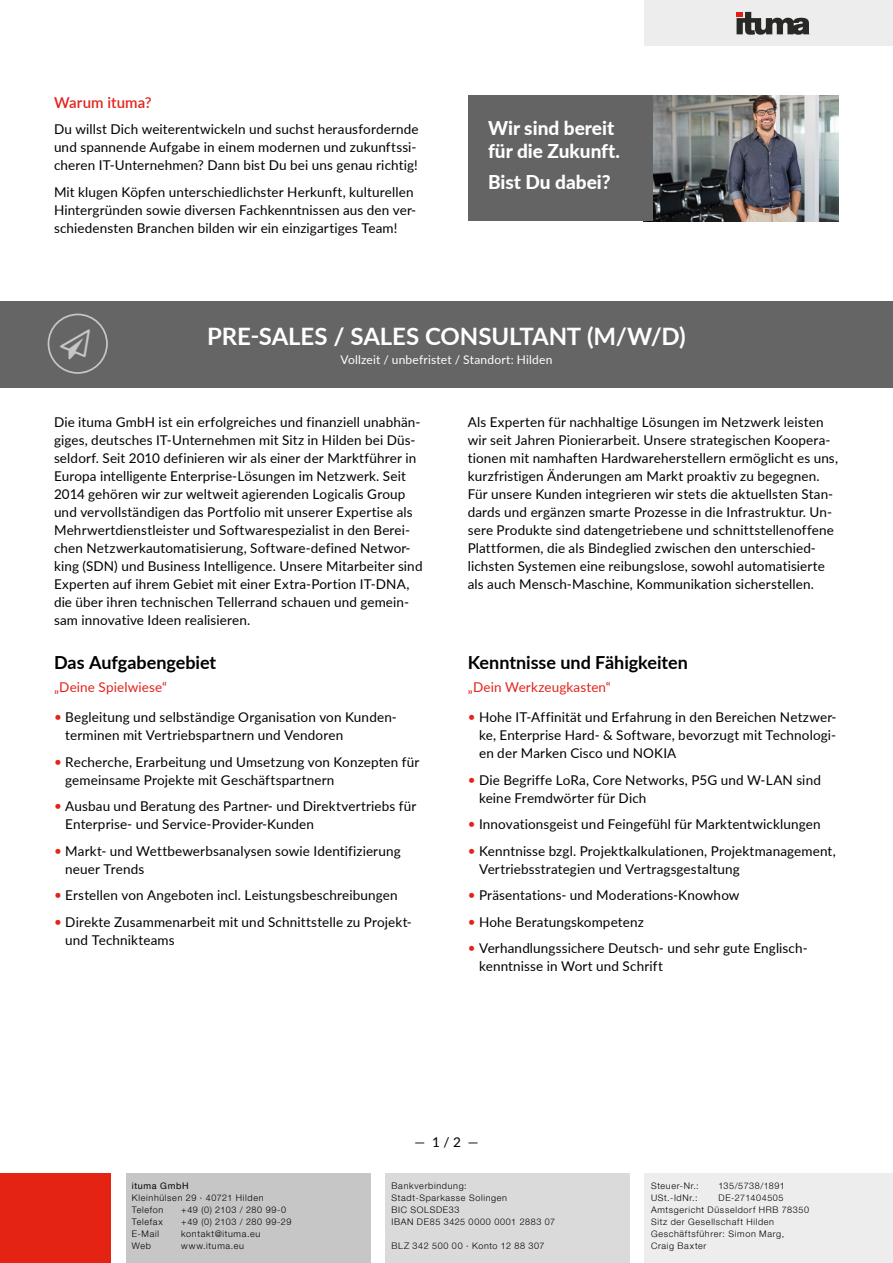
<style>
.page{position:relative;width:893px;height:1263px;background:#fff}
.page>*{position:absolute;margin:0;border:0;box-sizing:border-box;transform-origin:0 0}
.t1{font:700 24px "Lato";letter-spacing:-.005em;color:#fff}
.t2{font:800 19.05px/22.8px "Lato";color:#fff}
.t3{font:700 18px "Lato";letter-spacing:-.005em;color:#000}
.t4{font:600 15px "Lato";letter-spacing:.005em;color:#e3231b}
.t5{font:13.5px/18px "Lato";letter-spacing:.01em;color:#000}
.t6{font:13.5px "Lato";letter-spacing:.01em;color:#e3231b}
.t7{font:12px "Lato";letter-spacing:.015em;color:#fff}
.t8{font:300 9px/12px "Helvetica Neue LT Std";letter-spacing:.075em;color:#000}
.t9{font:300 9px "Helvetica Neue LT Std";letter-spacing:.045em;color:#000}
.t10{font:9px "Helvetica Neue LT Std";letter-spacing:.075em;color:#000}
.s1{color:#e3231b}
</style>
<div class="page">
<div style="left:0;top:302px;width:893px;height:86px;background:#646564"></div>
<div style="left:48px;top:314px;width:60px;height:60px;border:2px solid #c6c6c6;border-radius:50%"></div>
<img style="left:653px;top:95px;width:186px;height:126px">
<div style="left:468px;top:95px;width:185px;height:126px;background:#646464"></div>
<div style="left:645px;top:0;width:248px;height:46px;background:#ededed"></div>
<svg style="left:736px;top:12px;width:73px;height:23px"></svg>
<div style="left:0;top:1174px;width:111px;height:89px;background:#e42313"></div>
<div style="left:126px;top:1174px;width:244px;height:89px;background:#c6c6c6"></div>
<div style="left:385px;top:1174px;width:245px;height:89px;background:#dadada"></div>
<div style="left:645px;top:1174px;width:248px;height:89px;background:#ededed"></div>
<p class="t4" style="left:54px;top:91px;width:99px">Warum ituma?</p>
<p class="t5" style="left:54px;top:120px;width:366px">Du willst Dich weiterentwickeln und suchst herausfordernde und spannende Aufgabe in einem modernen und zukunftssi&shy;cheren IT-Unternehmen? Dann bist Du bei uns genau richtig!</p>
<p class="t5" style="left:54px;top:182px;width:364px">Mit klugen Köpfen unterschiedlichster Herkunft, kulturellen<br>Hintergründen sowie diversen Fachkenntnissen aus den ver&shy;schiedensten Branchen bilden wir ein einzigartiges Team!</p>
<p class="t2" style="left:488px;top:116px;width:133px">Wir sind bereit für die Zukunft.</p>
<p class="t2" style="left:488px;top:170px;width:124px">Bist Du dabei?</p>
<p class="t1" style="left:207px;top:319px;width:480px">PRE-SALES / SALES CONSULTANT (M/W/D)</p>
<p class="t7" style="left:341px;top:351px;width:213px">Vollzeit / unbefristet / Standort: Hilden</p>
<p class="t5" style="left:54px;top:413px;width:370px">Die ituma GmbH ist ein erfolgreiches und finanziell unabhän&shy;giges, deutsches IT-Unternehmen mit Sitz in Hilden bei Düs&shy;seldorf. Seit 2010 definieren wir als einer der Marktführer in Europa intelligente Enterprise-Lösungen im Netzwerk. Seit 2014 gehören wir zur weltweit agierenden Logicalis Group und vervollständigen das Portfolio mit unserer Expertise als Mehrwertdienstleister und Softwarespezialist in den Berei&shy;chen Netzwerkautomatisierung, Software-defined Networ&shy;king (SDN) und Business Intelligence. Unsere Mitarbeiter sind Experten auf ihrem Gebiet mit einer Extra-Portion IT-DNA, die über ihren technischen Tellerrand schauen und gemein&shy;sam innovative Ideen realisieren.</p>
<p class="t5" style="left:468px;top:413px;width:372px">Als Experten für nachhaltige Lösungen im Netzwerk leisten wir seit Jahren Pionierarbeit. Unsere strategischen Koopera&shy;tionen mit namhaften Hardwareherstellern ermöglicht es uns, kurzfristigen Änderungen am Markt proaktiv zu begegnen.<br>Für unsere Kunden integrieren wir stets die aktuellsten Stan&shy;dards und ergänzen smarte Prozesse in die Infrastruktur. Un&shy;sere Produkte sind datengetriebene und schnittstellenoffene Plattformen, die als Bindeglied zwischen den unterschied&shy;lichsten Systemen eine reibungslose, sowohl automatisierte als auch Mensch-Maschine, Kommunikation sicherstellen.</p>
<p class="t3" style="left:54px;top:649px;width:164px">Das Aufgabengebiet</p>
<p class="t6" style="left:54px;top:677px;width:114px">„Deine Spielwiese“</p>
<p class="t5" style="left:65px;top:708px;width:331px;text-indent:-11px"><span class="s1">•</span> Begleitung und selbständige Organisation von Kunden&shy;terminen mit Vertriebspartnern und Vendoren</p>
<p class="t5" style="left:65px;top:752px;width:356px;text-indent:-11px"><span class="s1">•</span> Recherche, Erarbeitung und Umsetzung von Konzepten für gemeinsame Projekte mit Geschäftspartnern</p>
<p class="t5" style="left:65px;top:797px;width:353px;text-indent:-11px"><span class="s1">•</span> Ausbau und Beratung des Partner- und Direktvertriebs für<br>Enterprise- und Service-Provider-Kunden</p>
<p class="t5" style="left:65px;top:841px;width:337px;text-indent:-11px"><span class="s1">•</span> Markt- und Wettbewerbsanalysen sowie Identifizierung neuer Trends</p>
<p class="t5" style="left:54px;top:886px;width:345px"><span class="s1">•</span> Erstellen von Angeboten incl. Leistungsbeschreibungen</p>
<p class="t5" style="left:65px;top:912px;width:348px;text-indent:-11px"><span class="s1">•</span> Direkte Zusammenarbeit mit und Schnittstelle zu Projekt&shy;und Technikteams</p>
<p class="t3" style="left:468px;top:649px;width:222px">Kenntnisse und Fähigkeiten</p>
<p class="t6" style="left:468px;top:677px;width:145px">„Dein Werkzeugkasten“</p>
<p class="t5" style="left:479px;top:708px;width:359px;text-align:justify;text-indent:-11px"><span class="s1">•</span> Hohe IT-Affinität und Erfahrung in den Bereichen Netzwer&shy;ke, Enterprise Hard- &amp; Software, bevorzugt mit Technologi&shy;en der Marken Cisco und NOKIA</p>
<p class="t5" style="left:479px;top:770px;width:343px;text-indent:-11px"><span class="s1">•</span> Die Begriffe LoRa, Core Networks, P5G und W-LAN sind keine Fremdwörter für Dich</p>
<p class="t5" style="left:468px;top:815px;width:354px"><span class="s1">•</span> Innovationsgeist und Feingefühl für Marktentwicklungen</p>
<p class="t5" style="left:479px;top:841px;width:358px;text-indent:-11px"><span class="s1">•</span> Kenntnisse bzgl. Projektkalkulationen, Projektmanagement,<br>Vertriebsstrategien und Vertragsgestaltung</p>
<p class="t5" style="left:468px;top:886px;width:273px"><span class="s1">•</span> Präsentations- und Moderations-Knowhow</p>
<p class="t5" style="left:468px;top:912px;width:178px"><span class="s1">•</span> Hohe Beratungskompetenz</p>
<p class="t5" style="left:479px;top:939px;width:330px;text-indent:-11px"><span class="s1">•</span> Verhandlungssichere Deutsch- und sehr gute Englisch&shy;kenntnisse in Wort und Schrift</p>
<p class="t10" style="left:132px;top:1180px;width:58px">ituma GmbH</p>
<p class="t8" style="left:132px;top:1191px;width:133px">Kleinhülsen 29 · 40721 Hilden</p>
<p class="t8" style="left:132px;top:1203px;width:33px">Telefon</p>
<p class="t8" style="left:181px;top:1203px;width:106px">+49 (0) 2103 / 280 99-0</p>
<p class="t8" style="left:132px;top:1215px;width:32px">Telefax</p>
<p class="t8" style="left:181px;top:1215px;width:112px">+49 (0) 2103 / 280 99-29</p>
<p class="t8" style="left:132px;top:1227px;width:29px">E-Mail</p>
<p class="t8" style="left:181px;top:1227px;width:80px">kontakt@ituma.eu</p>
<p class="t8" style="left:132px;top:1239px;width:21px">Web</p>
<p class="t8" style="left:181px;top:1239px;width:64px">www.ituma.eu</p>
<p class="t5" style="left:414px;top:1132px;width:65px">— 1 / 2 —</p>
<p class="t8" style="left:392px;top:1179px;width:77px">Bankverbindung:</p>
<p class="t8" style="left:392px;top:1191px;width:117px">Stadt-Sparkasse Solingen</p>
<p class="t8" style="left:392px;top:1203px;width:69px">BIC SOLSDE33</p>
<p class="t8" style="left:392px;top:1215px;width:165px">IBAN DE85 3425 0000 0001 2883 07</p>
<p class="t8" style="left:392px;top:1239px;width:154px">BLZ 342 500 00 · Konto 12 88 307</p>
<p class="t8" style="left:651px;top:1179px;width:49px">Steuer-Nr.:</p>
<p class="t9" style="left:718px;top:1180px;width:68px">135/5738/1891</p>
<p class="t8" style="left:651px;top:1191px;width:48px">USt.-IdNr.:</p>
<p class="t8" style="left:718px;top:1191px;width:67px">DE-271404505</p>
<p class="t8" style="left:651px;top:1203px;width:160px">Amtsgericht Düsseldorf HRB 78350</p>
<p class="t8" style="left:651px;top:1215px;width:125px">Sitz der Gesellschaft Hilden</p>
<p class="t8" style="left:651px;top:1227px;width:135px">Geschäftsführer: Simon Marg,<br>Craig Baxter</p>
</div>
